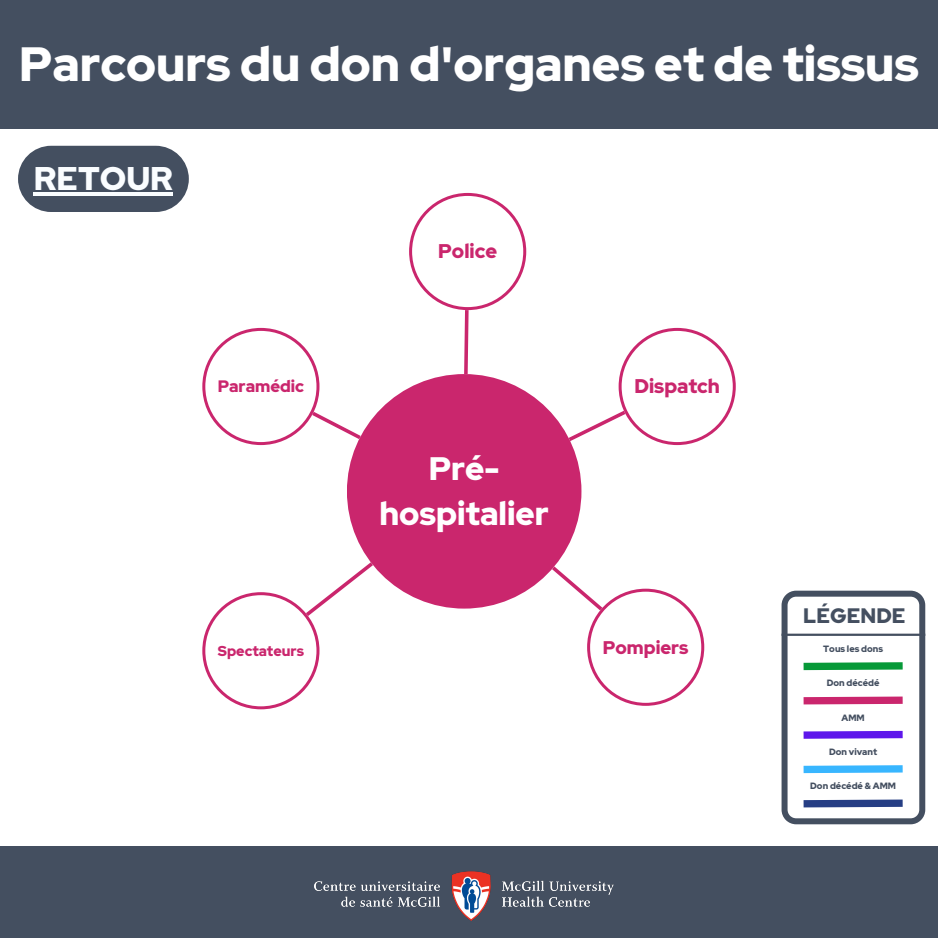
<style>
.page{position:relative;width:938px;height:938px;background:#fff}
.page>*{position:absolute;margin:0;border:0;box-sizing:border-box;transform-origin:0 0}
.t1{font:900 47.9px "Red Hat Display";color:#fff}
.t2{font:900 32.65px "Red Hat Display";color:#fafdff}
.t3{font:900 32.42px/45.4px "Red Hat Display";color:#fff;text-align:center}
.t4{font:900 20.85px "Red Hat Display";color:#444f60}
.t5{font:900 19.75px "Red Hat Display";color:#ca266d}
.t6{font:900 18.25px "Red Hat Display";color:#ca266d}
.t7{font:900 16.5px "Red Hat Display";color:#ca266d}
.t8{font:900 14.25px "Red Hat Display";color:#ca266d}
.t9{font:900 9.1px "Red Hat Display";color:#444f60}
</style>
<div class="page">
<hr style="left:450px;top:937px;width:56px;height:1px;background:#263e84">
<div style="left:347px;top:374px;width:234px;height:234px;background:#ca266d;border-radius:50%"></div>
<svg style="left:548px;top:562px;width:156px;height:143px"></svg>
<svg style="left:202px;top:328px;width:163px;height:117px"></svg>
<svg style="left:409px;top:193px;width:117px;height:184px"></svg>
<svg style="left:564px;top:328px;width:171px;height:117px"></svg>
<svg style="left:202px;top:558px;width:175px;height:151px"></svg>
<div style="left:0;top:846px;width:937px;height:91px;background:#444f60"></div>
<img style="left:315px;top:871px;width:299px;height:49px">
<svg style="left:781px;top:590px;width:145px;height:234px"></svg>
<div style="left:0;top:0;width:938px;height:129px;background:#444f60"></div>
<div style="left:18px;top:146px;width:171px;height:66px;background:#444f60;border-radius:33px"></div>
<hr style="left:34px;top:192px;width:139px;height:3px;background:#fafdff">
<h4 class="t1" style="left:19px;top:33px;width:901px">Parcours du don d'organes et de tissus</h4>
<p class="t2" style="left:34px;top:157px;width:141px">RETOUR</p>
<p class="t7" style="left:218px;top:375px;width:88px">Paramédic</p>
<h6 class="t8" style="left:218px;top:641px;width:88px">Spectateurs</h6>
<h5 class="t5" style="left:438px;top:238px;width:60px">Police</h5>
<h2 class="t3" style="left:379px;top:446px;width:171px">Pré&shy;hospitalier</h2>
<h3 class="t5" style="left:634px;top:373px;width:87px">Dispatch</h3>
<h5 class="t6" style="left:603px;top:635px;width:87px">Pompiers</h5>
<p class="t4" style="left:803px;top:601px;width:104px">LÉGENDE</p>
<p class="t9" style="left:823px;top:642px;width:61px">Tous les dons</p>
<p class="t9" style="left:826px;top:677px;width:54px">Don décédé</p>
<p class="t9" style="left:841px;top:711px;width:25px">AMM</p>
<p class="t9" style="left:829px;top:745px;width:50px">Don vivant</p>
<h6 class="t9" style="left:810px;top:780px;width:87px">Don décédé &amp; AMM</h6>
</div>
